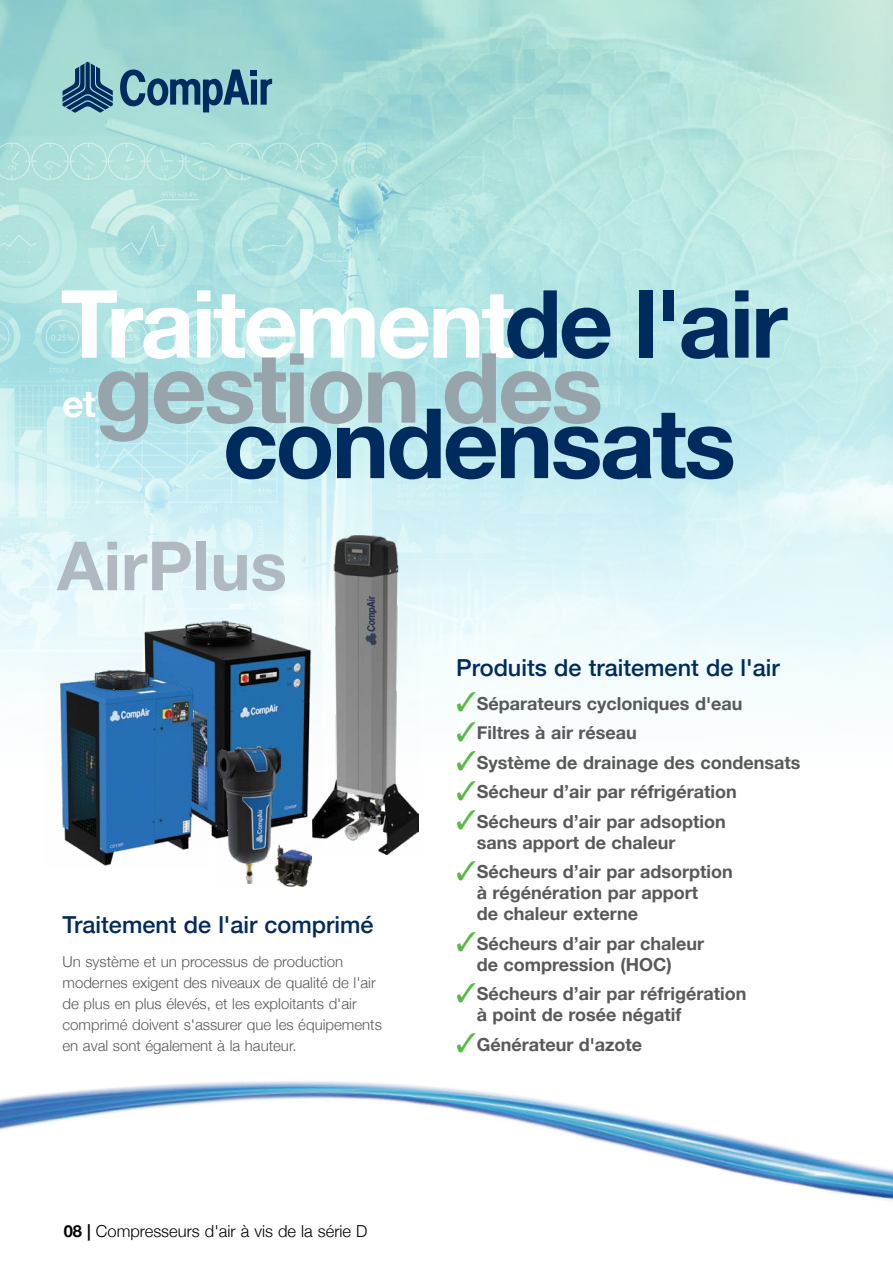
<style>
.page{position:relative;width:893px;height:1263px;background:#fff}
.page>*{position:absolute;margin:0;border:0;box-sizing:border-box;transform-origin:0 0}
.t1{font:700 97.2px "Helvetica Neue";letter-spacing:-.03em;color:#98a4ab}
.t2{font:700 97.2px "Helvetica Neue";letter-spacing:-.03em;color:#002b5f}
.t3{font:700 94.2px "Helvetica Neue";letter-spacing:-.03em;color:#fff}
.t4{font:700 67.8px "Helvetica Neue";color:#afb9bf}
.t5{font:700 37.35px "Helvetica Neue";color:#fff}
.t6{font:500 23.4px "Helvetica Neue";color:#002b5f}
.t7{font:700 18px/21px "Helvetica Neue";color:#58595b}
.t8{font:300 16.5px "Helvetica Neue";color:#000}
.t9{font:300 15px/21px "Helvetica Neue";color:#58595b}
.s1{color:#002b5f}
.s2{font-weight:700}
.s3{color:#58b947}
</style>
<div class="page">
<img style="left:0;top:0;width:711px;height:688px">
<img style="left:313px;top:535px;width:106px;height:320px">
<img style="left:127px;top:605px;width:195px;height:244px">
<img style="left:43px;top:662px;width:165px;height:204px">
<img style="left:217px;top:746px;width:63px;height:138px">
<img style="left:274px;top:844px;width:37px;height:42px">
<img style="left:0;top:1081px;width:893px;height:120px">
<svg style="left:120px;top:69px;width:152px;height:43px;background:#6294a5"></svg>
<svg style="left:63px;top:62px;width:50px;height:51px;background:#4e7e96"></svg>
<h2 class="t3" style="left:61px;top:250px;width:729px">Traitement<span class="s1">de l'air</span></h2>
<h1 class="t1" style="left:95px;top:312px;width:510px">gestion des</h1>
<h3 class="t5" style="left:63px;top:374px;width:35px">et</h3>
<h1 class="t2" style="left:222px;top:367px;width:515px">condensats</h1>
<h3 class="t4" style="left:57px;top:513px;width:231px">AirPlus</h3>
<p class="t6" style="left:63px;top:906px;width:312px">Traitement de l'air comprimé</p>
<p class="t9" style="left:63px;top:950px;width:321px">Un système et un processus de production modernes exigent des niveaux de qualité de l'air de plus en plus élevés, et les exploitants d'air comprimé doivent s'assurer que les équipements en aval sont également à la hauteur.</p>
<p class="t8" style="left:64px;top:1217px;width:305px"><span class="s2">08 |</span> Compresseurs d'air à vis de la série D</p>
<p class="t6" style="left:456px;top:649px;width:325px">Produits de traitement de l'air</p>
<p class="t7" style="left:456px;top:693px;width:288px"><span class="s3">✓</span>Séparateurs cycloniques d'eau</p>
<p class="t7" style="left:456px;top:723px;width:182px"><span class="s3">✓</span>Filtres à air réseau</p>
<p class="t7" style="left:456px;top:752px;width:346px"><span class="s3">✓</span>Système de drainage des condensats</p>
<p class="t7" style="left:456px;top:782px;width:282px"><span class="s3">✓</span>Sécheur d’air par réfrigération</p>
<p class="t7" style="left:477px;top:811px;width:251px;text-indent:-20px"><span class="s3">✓</span>Sécheurs d’air par adsoption sans apport de chaleur</p>
<p class="t7" style="left:477px;top:862px;width:258px;text-indent:-20px"><span class="s3">✓</span>Sécheurs d’air par adsorption à régénération par apport<br>de chaleur externe</p>
<p class="t7" style="left:477px;top:933px;width:229px;text-indent:-20px"><span class="s3">✓</span>Sécheurs d’air par chaleur de compression (HOC)</p>
<p class="t7" style="left:477px;top:984px;width:271px;text-indent:-20px"><span class="s3">✓</span>Sécheurs d’air par réfrigération à point de rosée négatif</p>
<p class="t7" style="left:456px;top:1034px;width:187px"><span class="s3">✓</span>Générateur d'azote</p>
</div>
